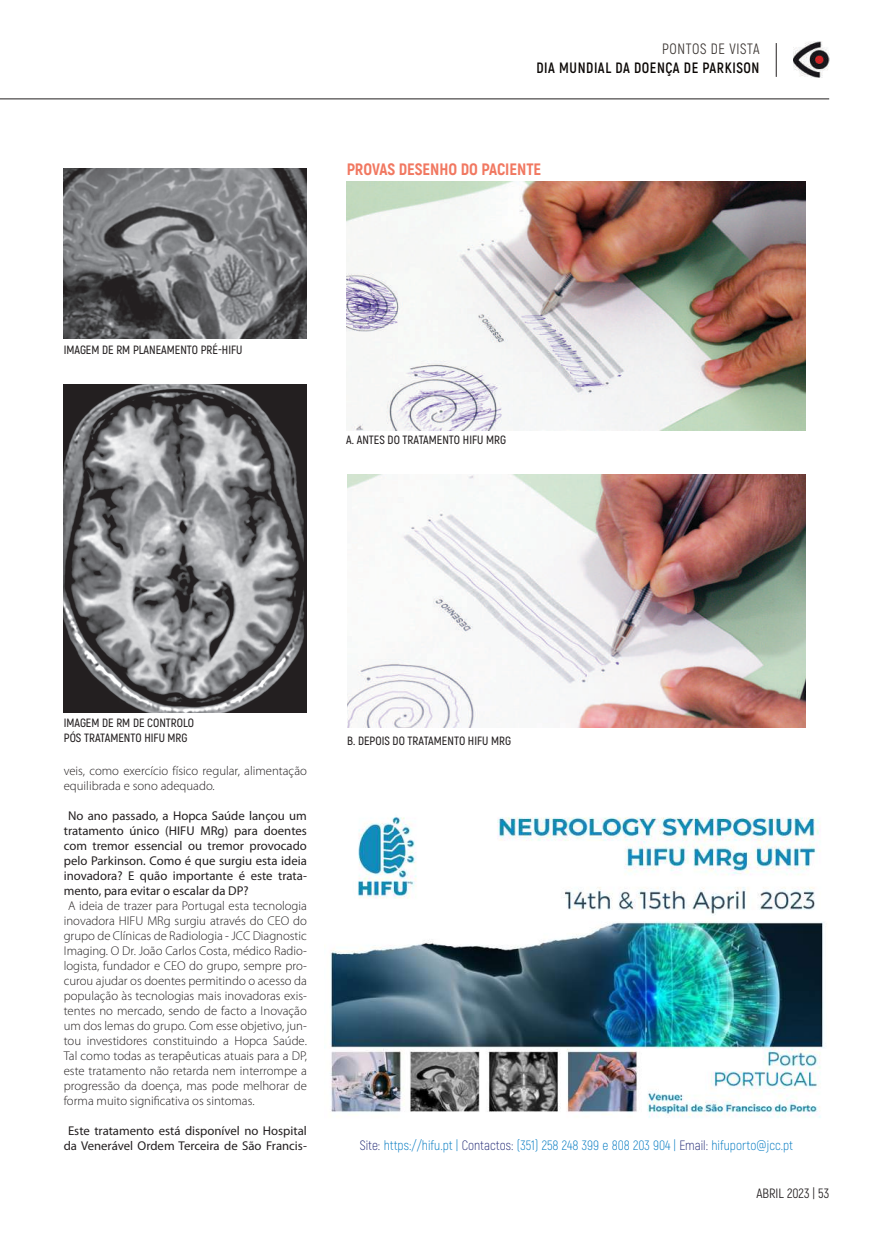
<style>
.page{position:relative;width:893px;height:1234px;background:#fff}
.page>*{position:absolute;margin:0;border:0;box-sizing:border-box;transform-origin:0 0}
.t1{font:800 16.5px "Akrobat";color:#f17861}
.t2{font:700 15px "Akrobat";letter-spacing:.04em;color:#0c0806;scale:.95 1}
.t3{font:15px "Akrobat";letter-spacing:.04em;color:#3b3532;scale:.95 1}
.t4{font:300 13.5px "Akrobat";color:#0079c1}
.t5{font:13.5px "Akrobat";color:#231f20}
.t6{font:300 12.75px/15px "Myriad Pro";color:#231f20}
.t7{font:12.75px/15px "Myriad Pro";color:#231f20;text-align:justify}
.t8{font:600 12px/15px "Akrobat";color:#231f20}
.s1{color:#252d77}
</style>
<div class="page">
<hr style="left:776px;top:43px;width:1px;height:34px;background:#231f20">
<img style="left:793px;top:42px;width:36px;height:36px">
<img style="left:64px;top:168px;width:243px;height:170px">
<img style="left:64px;top:384px;width:243px;height:328px">
<hr style="left:0;top:99px;width:829px;height:1px;background:#231f20">
<img style="left:346px;top:182px;width:460px;height:248px">
<img style="left:347px;top:474px;width:459px;height:253px">
<img style="left:330px;top:817px;width:495px;height:301px">
<p class="t8" style="left:64px;top:342px;width:180px">IMAGEM DE RM PLANEAMENTO PRÉ-HIFU</p>
<p class="t3" style="left:662px;top:39px;width:104px">PONTOS DE VISTA</p>
<p class="t2" style="left:536px;top:58px;width:236px">DIA MUNDIAL DA DOENÇA DE PARKISON</p>
<p class="t1" style="left:347px;top:158px;width:196px">PROVAS DESENHO DO PACIENTE</p>
<p class="t8" style="left:346px;top:432px;width:161px">A. ANTES DO TRATAMENTO HIFU MRG</p>
<p class="t8" style="left:64px;top:715px;width:132px">IMAGEM DE RM DE CONTROLO<br>PÓS TRATAMENTO HIFU MRG</p>
<p class="t6" style="left:64px;top:762px;width:245px">veis, como exercício físico regular, alimentação equilibrada e sono adequado.</p>
<p class="t7" style="left:64px;top:807px;width:245px;text-indent:4px">No ano passado, a Hopca Saúde lançou um tratamento único (HIFU MRg) para doentes com tremor essencial ou tremor provocado pelo Parkinson. Como é que surgiu esta ideia inovadora? E quão importante é este trata&shy;mento, para evitar o escalar da DP?</p>
<p class="t6" style="left:64px;top:897px;width:245px;text-align:justify;text-indent:4px">A ideia de trazer para Portugal esta tecnologia inovadora HIFU MRg surgiu através do CEO do grupo de Clínicas de Radiologia - JCC Diagnostic Imaging. O Dr. João Carlos Costa, médico Radio&shy;logista, fundador e CEO do grupo, sempre pro&shy;curou ajudar os doentes permitindo o acesso da população às tecnologias mais inovadoras exis&shy;tentes no mercado, sendo de facto a Inovação um dos lemas do grupo. Com esse objetivo, jun&shy;tou investidores constituindo a Hopca Saúde.<br>Tal como todas as terapêuticas atuais para a DP, este tratamento não retarda nem interrompe a progressão da doença, mas pode melhorar de forma muito significativa os sintomas.</p>
<p class="t7" style="left:64px;top:1122px;width:245px;text-align:center">Este tratamento está disponível no Hospital da Venerável Ordem Terceira de São Francis-</p>
<p class="t8" style="left:347px;top:732px;width:166px">B. DEPOIS DO TRATAMENTO HIFU MRG</p>
<p class="t4" style="left:360px;top:1136px;width:435px"><span class="s1">Site:</span> https://hifu.pt | <span class="s1">Contactos:</span> (351) 258 248 399 e 808 203 904 | <span class="s1">Email:</span> hifuporto@jcc.pt</p>
<p class="t5" style="left:756px;top:1185px;width:74px">ABRIL 2023 | 53</p>
</div>
